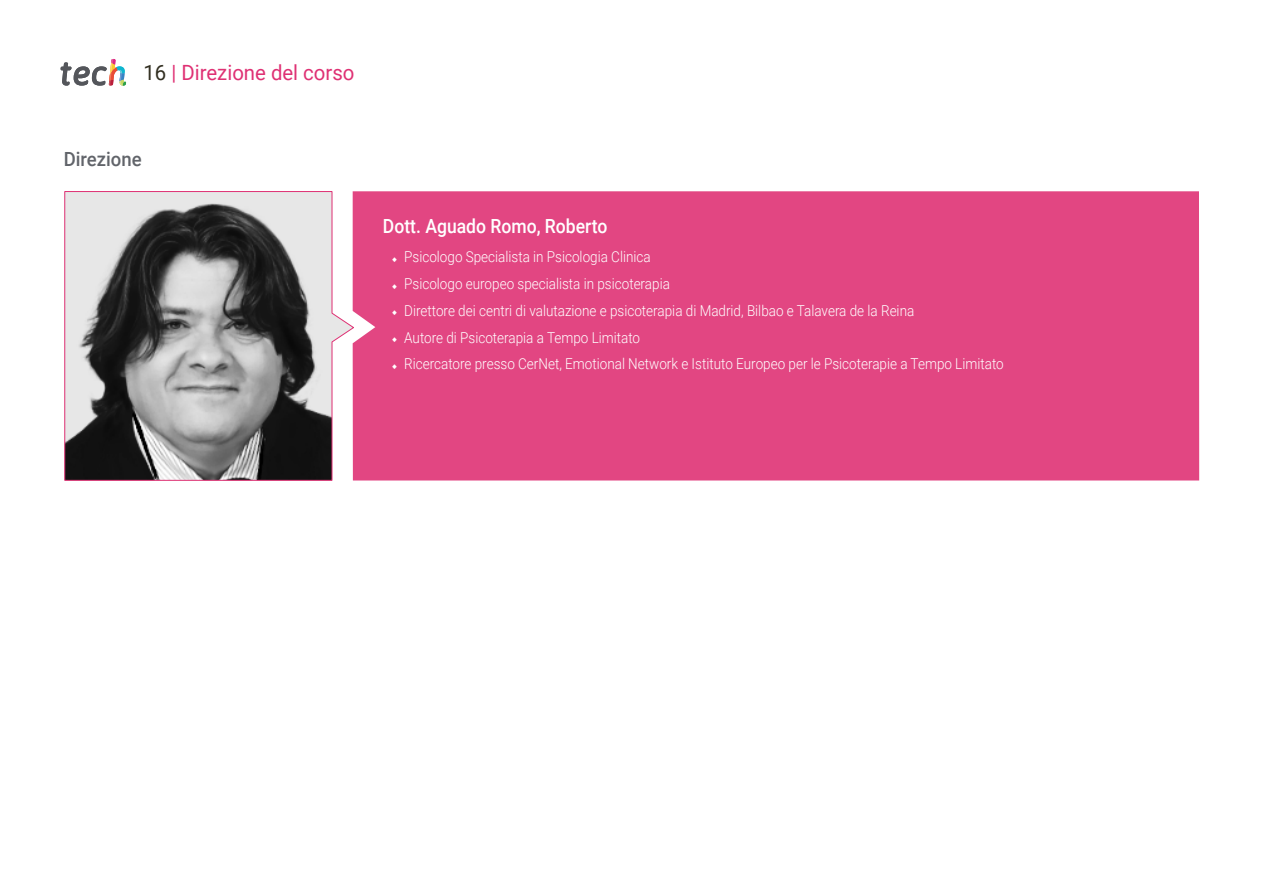
<style>
.page{position:relative;width:1263px;height:893px;background:#fff}
.page>*{position:absolute;margin:0;border:0;box-sizing:border-box;transform-origin:0 0}
.t1{font:21px "Roboto";color:#df3174}
.t2{font:500 19.5px "Roboto";color:#fff;scale:.9 1}
.t3{font:500 19.5px "Roboto";color:#61646a;scale:.95 1}
.t4{font:300 15px/26.7px "Roboto";color:#fff;scale:.9 1}
.s1{color:#312e20}
</style>
<div class="page">
<div style="left:354px;top:191px;width:845px;height:289px;background:#e24682"></div>
<svg style="left:64px;top:191px;width:290px;height:290px;background:#8c898a"></svg>
<svg style="left:61px;top:59px;width:65px;height:27px"></svg>
<svg style="left:392px;top:257px;width:5px;height:5px"></svg>
<svg style="left:392px;top:284px;width:5px;height:5px"></svg>
<svg style="left:392px;top:310px;width:5px;height:5px"></svg>
<svg style="left:392px;top:337px;width:5px;height:5px"></svg>
<svg style="left:392px;top:364px;width:5px;height:5px"></svg>
<h1 class="t1" style="left:144px;top:57px;width:213px"><span class="s1">16</span> | Direzione del corso</h1>
<h2 class="t3" style="left:64px;top:145px;width:84px">Direzione</h2>
<h2 class="t2" style="left:383px;top:212px;width:251px">Dott. Aguado Romo, Roberto</h2>
<p class="t4" style="left:404px;top:243px;width:668px">Psicologo Specialista in Psicologia Clinica<br>Psicologo europeo specialista in psicoterapia<br>Direttore dei centri di valutazione e psicoterapia di Madrid, Bilbao e Talavera de la Reina<br>Autore di Psicoterapia a Tempo Limitato<br>Ricercatore presso CerNet, Emotional Network e Istituto Europeo per le Psicoterapie a Tempo Limitato</p>
</div>
